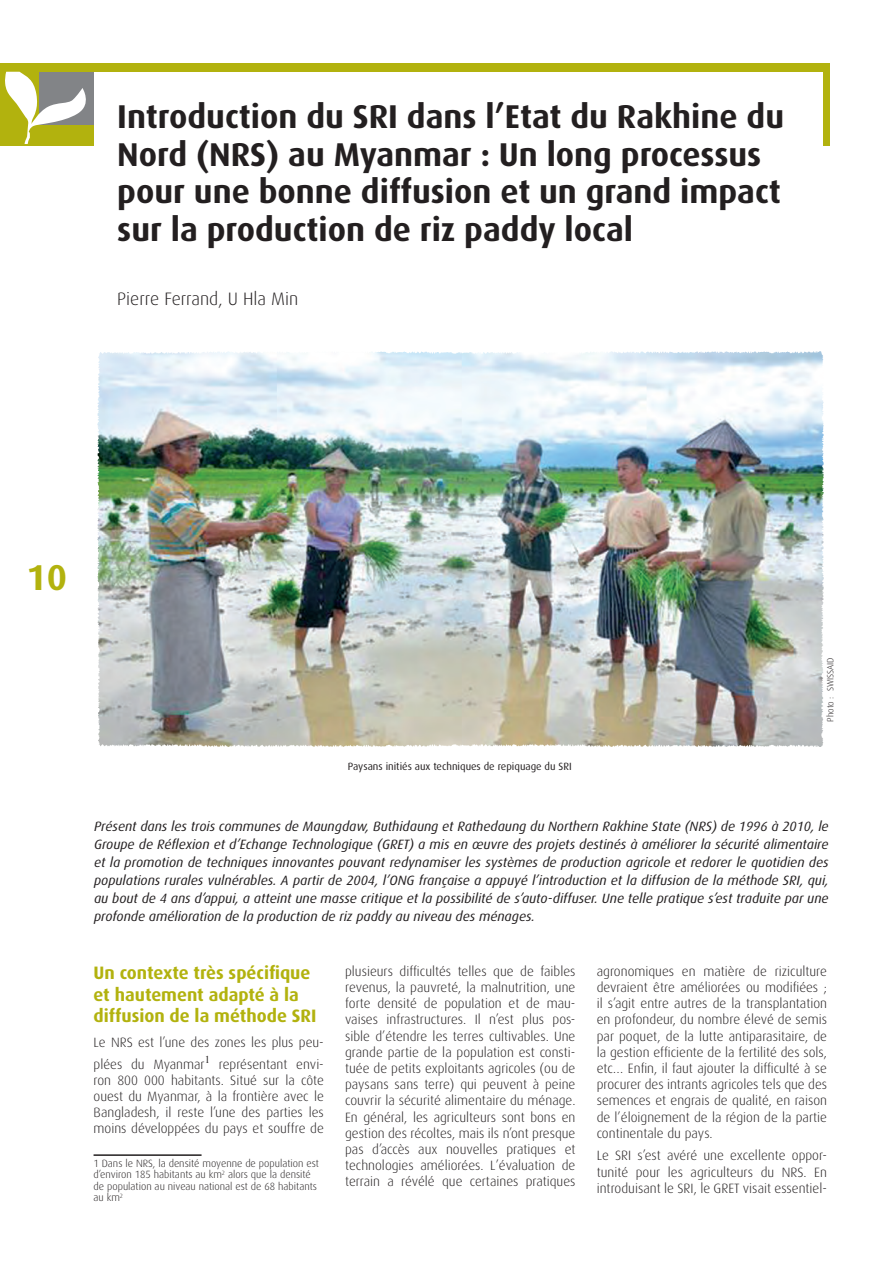
<style>
.page{position:relative;width:893px;height:1263px;background:#fff}
.page>*{position:absolute;margin:0;border:0;box-sizing:border-box;transform-origin:0 0}
.t1{font:700 36px "Dax";color:#b2b20e}
.Chapitre_article{font:700 33px/37.5px "Dax";color:#231f20}
.petitTitre{font:700 18px/21.6px "Dax";color:#b2b20e}
.signature_article{font:300 18px "Dax";color:#231f20}
.Note_de_bas_de_page{font:300 13.5px/16.2px "Dax";color:#231f20;text-align:justify}
.introduction{font:italic 13.5px/18px "Dax";color:#231f20;text-align:justify}
.texte_courant{font:300 13.5px/16.2px "Dax";color:#231f20;text-align:justify}
.Note_de_bas_de_page-2{font:300 10.5px/11.6px "Dax";color:#231f20}
.legend_texte{font:10.5px "Dax";color:#231f20}
.Légende{font:300 9px "Dax";color:#231f20}
</style>
<div class="page">
<div style="left:0;top:64px;width:829px;height:82px;background:#b2b20e"></div>
<div style="left:94px;top:72px;width:728px;height:91px;background:#fff"></div>
<svg style="left:5px;top:72px;width:88px;height:72px"></svg>
<hr style="left:94px;top:1154px;width:108px;height:2px;background:#231f20">
<img style="left:100px;top:354px;width:722px;height:391px">
<img style="left:97px;top:354px;width:3px;height:391px">
<img style="left:822px;top:354px;width:2px;height:391px">
<img style="left:100px;top:745px;width:723px;height:2px">
<img style="left:99px;top:351px;width:723px;height:3px">
<p class="Chapitre_article" style="left:117px;top:99px;width:668px">Introduction du SRI dans l’Etat du Rakhine du Nord (NRS) au Myanmar : Un long processus pour une bonne diffusion et un grand impact sur la production de riz paddy local</p>
<p class="signature_article" style="left:117px;top:289px;width:183px">Pierre Ferrand, U Hla Min</p>
<p class="t1" style="left:26px;top:558px;width:42px">10</p>
<p class="legend_texte" style="left:348px;top:761px;width:226px">Paysans initiés aux techniques de repiquage du SRI</p>
<p class="Légende" style="left:825px;top:722px;width:66px;rotate:-90deg">Photo : SWISSAID</p>
<p class="introduction" style="left:94px;top:818px;width:736px">Présent dans les trois communes de Maungdaw, Buthidaung et Rathedaung du Northern Rakhine State (NRS) de 1996 à 2010, le Groupe de Réflexion et d’Echange Technologique (GRET) a mis en œuvre des projets destinés à améliorer la sécurité alimentaire et la promotion de techniques innovantes pouvant redynamiser les systèmes de production agricole et redorer le quotidien des populations rurales vulnérables. A partir de 2004, l’ONG française a appuyé l’introduction et la diffusion de la méthode SRI, qui, au bout de 4 ans d’appui, a atteint une masse critique et la possibilité de s’auto-diffuser. Une telle pratique s’est traduite par une profonde amélioration de la production de riz paddy au niveau des ménages.</p>
<p class="petitTitre" style="left:94px;top:962px;width:224px">Un contexte très spécifique et hautement adapté à la diffusion de la méthode SRI</p>
<p class="texte_courant" style="left:94px;top:1032px;width:232px;line-height:21.6px">Le NRS est l’une des zones les plus peu&shy;plées du Myanmar<sup>1</sup> représentant envi-</p>
<p class="texte_courant" style="left:94px;top:1072px;width:232px">ron 800 000 habitants. Situé sur la côte ouest du Myanmar, à la frontière avec le Bangladesh, il reste l’une des parties les moins développées du pays et souffre de</p>
<p class="Note_de_bas_de_page-2" style="left:94px;top:1157px;width:227px">1 Dans le NRS, la densité moyenne de population est d’environ 185 habitants au km<sup>2</sup> alors que la densité de population au niveau national est de 68 habitants au km<sup>2</sup></p>
<p class="Note_de_bas_de_page" style="left:345px;top:963px;width:232px">plusieurs difficultés telles que de faibles revenus, la pauvreté, la malnutrition, une forte densité de population et de mau&shy;vaises infrastructures. Il n’est plus pos&shy;sible d’étendre les terres cultivables. Une grande partie de la population est consti&shy;tuée de petits exploitants agricoles (ou de paysans sans terre) qui peuvent à peine couvrir la sécurité alimentaire du ménage.<br>En général, les agriculteurs sont bons en gestion des récoltes, mais ils n’ont presque pas d’accès aux nouvelles pratiques et technologies améliorées. L’évaluation de terrain a révélé que certaines pratiques</p>
<p class="Note_de_bas_de_page" style="left:597px;top:963px;width:232px">agronomiques en matière de riziculture devraient être améliorées ou modifiées ; il s’agit entre autres de la transplantation en profondeur, du nombre élevé de semis par poquet, de la lutte antiparasitaire, de la gestion efficiente de la fertilité des sols, etc… Enfin, il faut ajouter la difficulté à se procurer des intrants agricoles tels que des semences et engrais de qualité, en raison de l’éloignement de la région de la partie continentale du pays.</p>
<p class="texte_courant" style="left:597px;top:1148px;width:232px">Le SRI s’est avéré une excellente oppor&shy;tunité pour les agriculteurs du NRS. En introduisant le SRI, le GRET visait essentiel-</p>
</div>
